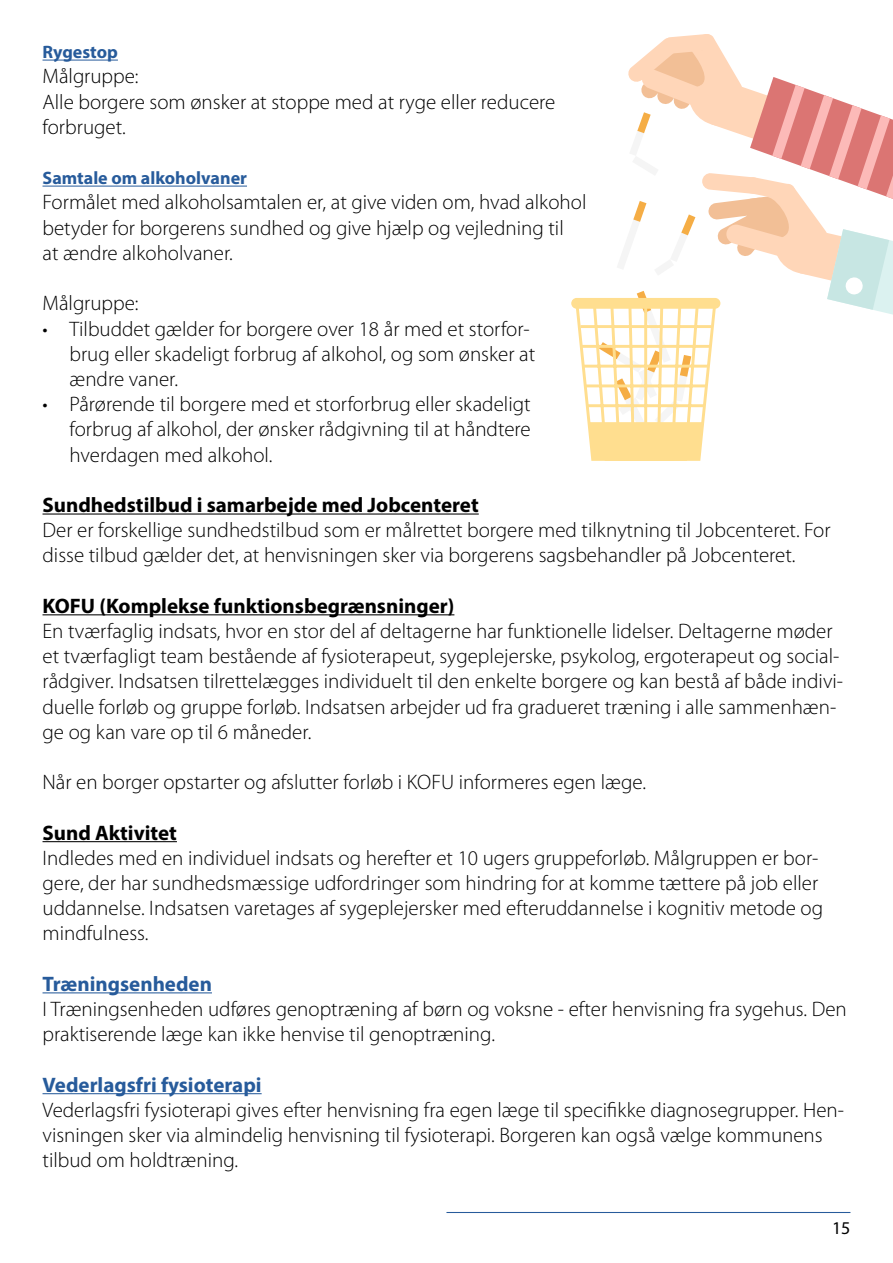
<style>
.page{position:relative;width:893px;height:1263px;background:#fff}
.page>*{position:absolute;margin:0;border:0;box-sizing:border-box;transform-origin:0 0}
.BRØDTEKST{font:300 21px/25.2px "Myriad Pro";color:#000}
.BRØDTEKST-2{font:700 21px "Myriad Pro";color:#000}
.UNDER-UNDEROVERSKRIF{font:700 21px "Myriad Pro";color:#275b9b}
.BRØDTEKST-3{font:700 18px "Myriad Pro";color:#275b9b}
.t1{font:18px "Myriad Pro";color:#000}
</style>
<div class="page">
<hr style="left:446px;top:1212px;width:404px;height:1px;background:#275b9b">
<svg style="left:571px;top:298px;width:149px;height:11px"></svg>
<svg style="left:574px;top:34px;width:319px;height:427px"></svg>
<hr style="left:43px;top:60px;width:75px;height:1px;background:#275b9b">
<hr style="left:43px;top:186px;width:204px;height:1px;background:#275b9b">
<hr style="left:43px;top:513px;width:436px;height:1px;background:#000">
<hr style="left:43px;top:614px;width:411px;height:1px;background:#000">
<hr style="left:43px;top:841px;width:134px;height:1px;background:#000">
<hr style="left:43px;top:992px;width:169px;height:1px;background:#275b9b">
<hr style="left:43px;top:1093px;width:219px;height:1px;background:#275b9b">
<p class="BRØDTEKST-3" style="left:43px;top:40px;width:77px">Rygestop</p>
<p class="BRØDTEKST" style="left:43px;top:64px;width:98px">Målgruppe:</p>
<p class="BRØDTEKST" style="left:43px;top:89px;width:514px">Alle borgere som ønsker at stoppe med at ryge eller reducere forbruget.</p>
<p class="BRØDTEKST-3" style="left:43px;top:166px;width:206px">Samtale om alkoholvaner</p>
<p class="BRØDTEKST" style="left:43px;top:190px;width:545px">Formålet med alkoholsamtalen er, at give viden om, hvad alkohol betyder for borgerens sundhed og give hjælp og vejledning til<br>at ændre alkoholvaner.</p>
<p class="BRØDTEKST" style="left:43px;top:291px;width:98px">Målgruppe:</p>
<p class="BRØDTEKST" style="left:70px;top:316px;width:467px;text-indent:-27px">• Tilbuddet gælder for borgere over 18 år med et storfor&shy;brug eller skadeligt forbrug af alkohol, og som ønsker at ændre vaner.</p>
<p class="BRØDTEKST" style="left:70px;top:392px;width:463px;text-align:justify;text-indent:-27px">• Pårørende til borgere med et storforbrug eller skadeligt forbrug af alkohol, der ønsker rådgivning til at håndtere hverdagen med alkohol.</p>
<p class="BRØDTEKST-2" style="left:43px;top:491px;width:438px">Sundhedstilbud i samarbejde med Jobcenteret</p>
<p class="BRØDTEKST" style="left:43px;top:518px;width:790px">Der er forskellige sundhedstilbud som er målrettet borgere med tilknytning til Jobcenteret. For disse tilbud gælder det, at henvisningen sker via borgerens sagsbehandler på Jobcenteret.</p>
<p class="BRØDTEKST-2" style="left:43px;top:592px;width:413px">KOFU (Komplekse funktionsbegrænsninger)</p>
<p class="BRØDTEKST" style="left:43px;top:619px;width:802px">En tværfaglig indsats, hvor en stor del af deltagerne har funktionelle lidelser. Deltagerne møder et tværfagligt team bestående af fysioterapeut, sygeplejerske, psykolog, ergoterapeut og social&shy;rådgiver. Indsatsen tilrettelægges individuelt til den enkelte borgere og kan bestå af både indivi&shy;duelle forløb og gruppe forløb. Indsatsen arbejder ud fra gradueret træning i alle sammenhæn&shy;ge og kan vare op til 6 måneder.</p>
<p class="BRØDTEKST" style="left:43px;top:770px;width:605px">Når en borger opstarter og afslutter forløb i KOFU informeres egen læge.</p>
<p class="BRØDTEKST-2" style="left:43px;top:819px;width:136px">Sund Aktivitet</p>
<p class="BRØDTEKST" style="left:43px;top:845px;width:782px">Indledes med en individuel indsats og herefter et 10 ugers gruppeforløb. Målgruppen er bor&shy;gere, der har sundhedsmæssige udfordringer som hindring for at komme tættere på job eller uddannelse. Indsatsen varetages af sygeplejersker med efteruddannelse i kognitiv metode og mindfulness.</p>
<p class="UNDER-UNDEROVERSKRIF" style="left:43px;top:970px;width:171px">Træningsenheden</p>
<p class="BRØDTEKST" style="left:43px;top:997px;width:806px">I Træningsenheden udføres genoptræning af børn og voksne - efter henvisning fra sygehus. Den praktiserende læge kan ikke henvise til genoptræning.</p>
<p class="UNDER-UNDEROVERSKRIF" style="left:43px;top:1071px;width:221px">Vederlagsfri fysioterapi</p>
<p class="BRØDTEKST" style="left:43px;top:1097px;width:803px">Vederlagsfri fysioterapi gives efter henvisning fra egen læge til specifikke diagnosegrupper. Hen&shy;visningen sker via almindelig henvisning til fysioterapi. Borgeren kan også vælge kommunens tilbud om holdtræning.</p>
<p class="t1" style="left:832px;top:1217px;width:20px">15</p>
</div>
